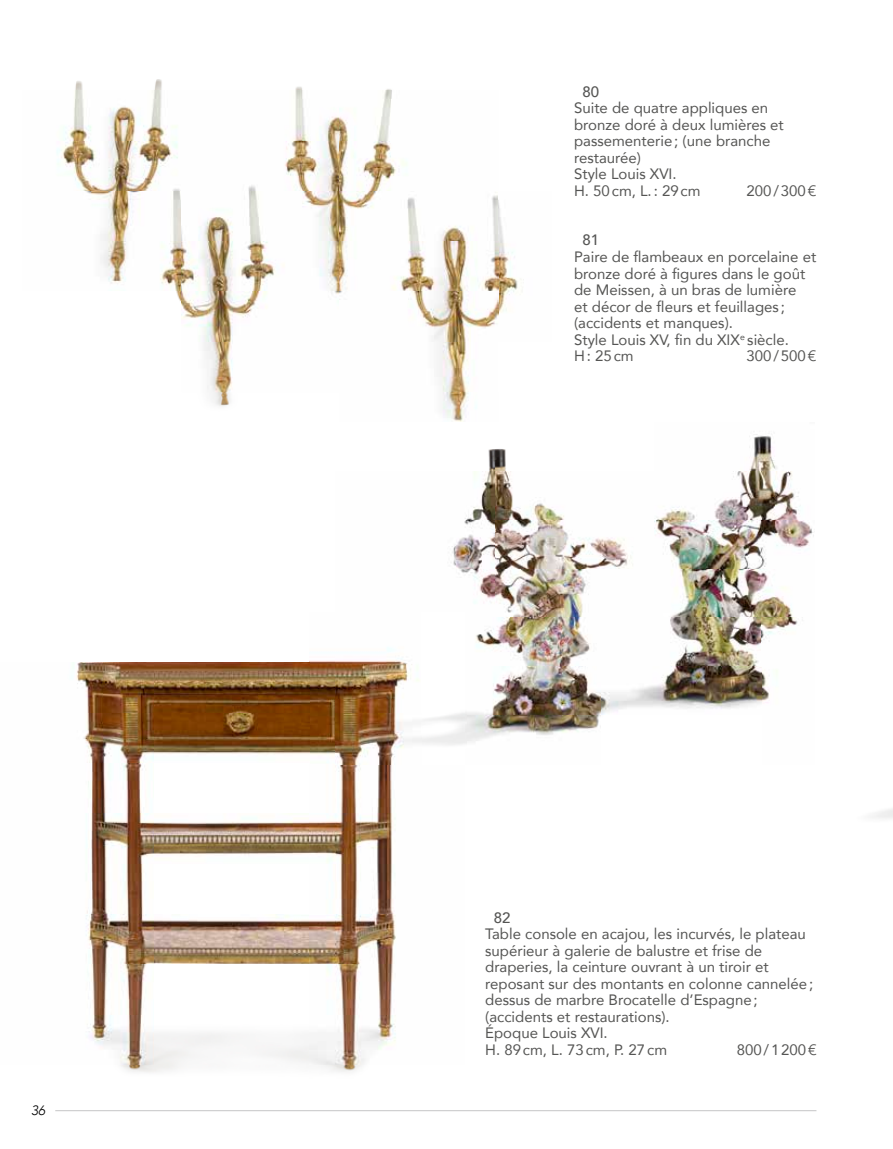
<style>
.page{position:relative;width:893px;height:1149px;background:#fff}
.page>*{position:absolute;margin:0;border:0;box-sizing:border-box;transform-origin:0 0}
.t1{font:15px/16.5px "Avenir";color:#555554}
.t2{font:500 15px "Avenir";color:#555554}
.t3{font:italic 300 13.5px "Avenir";color:#000}
</style>
<div class="page">
<img style="left:57px;top:79px;width:442px;height:313px">
<img style="left:499px;top:205px;width:25px;height:108px">
<img style="left:211px;top:392px;width:20px;height:14px">
<img style="left:442px;top:392px;width:35px;height:30px">
<img style="left:452px;top:449px;width:43px;height:154px">
<img style="left:495px;top:434px;width:319px;height:183px">
<img style="left:465px;top:617px;width:333px;height:127px">
<img style="left:495px;top:434px;width:57px;height:8px">
<img style="left:55px;top:647px;width:410px;height:465px">
<hr style="left:55px;top:1109px;width:761px;height:1px;background:#c5c5c6">
<p class="t3" style="left:31px;top:1102px;width:16px">36</p>
<p class="t2" style="left:583px;top:79px;width:18px">80</p>
<p class="t1" style="left:574px;top:99px;width:211px">Suite de quatre appliques en bronze doré à deux lumières et passementerie ; (une branche restaurée)<br>Style Louis XVI.<br>H. 50 cm, L. : 29 cm</p>
<p class="t1" style="left:746px;top:182px;width:71px">200 / 300 €</p>
<p class="t2" style="left:583px;top:227px;width:18px">81</p>
<p class="t1" style="left:574px;top:248px;width:244px">Paire de flambeaux en porcelaine et bronze doré à figures dans le goût de Meissen, à un bras de lumière<br>et décor de fleurs et feuillages ; (accidents et manques).<br>Style Louis XV, fin du XIX<sup>e</sup> siècle.<br>H : 25 cm</p>
<p class="t1" style="left:746px;top:347px;width:71px">300 / 500 €</p>
<p class="t2" style="left:494px;top:904px;width:18px">82</p>
<p class="t1" style="left:485px;top:924px;width:329px">Table console en acajou, les incurvés, le plateau supérieur à galerie de balustre et frise de draperies, la ceinture ouvrant à un tiroir et reposant sur des montants en colonne cannelée ; dessus de marbre Brocatelle d’Espagne ; (accidents et restaurations).<br>Époque Louis XVI.<br>H. 89 cm, L. 73 cm, P. 27 cm</p>
<p class="t1" style="left:737px;top:1040px;width:82px">800 / 1 200 €</p>
</div>
